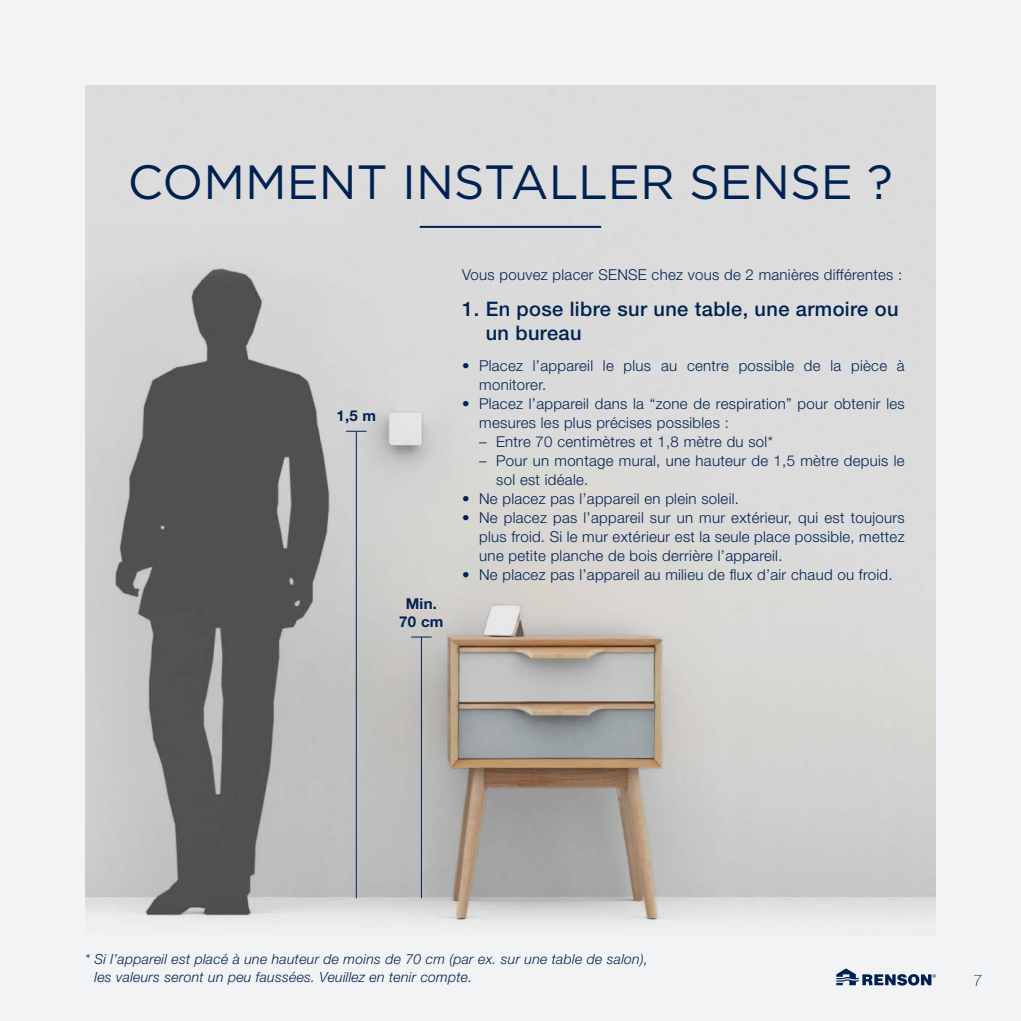
<style>
.page{position:relative;width:1021px;height:1021px;background:#fff}
.page>*{position:absolute;margin:0;border:0;box-sizing:border-box;transform-origin:0 0}
.T1{font:48px "Gotham";color:#002252}
.T2{font:500 20px/24px "Helvetica Neue LT Std";letter-spacing:.02em;color:#002252}
.t1{font:100 16px "Helvetica Neue LT Std";color:#002252}
.body{font:300 15px/19px "Helvetica Neue LT Std";letter-spacing:.02em;color:#002252}
.body-2{font:700 15px "Helvetica Neue LT Std";letter-spacing:.02em;color:#002252}
.body-3{font:italic 300 14px/18px "Helvetica Neue LT Std";letter-spacing:.02em;color:#002252}
</style>
<div class="page">
<div style="left:0;top:0;width:1020px;height:1020px;background:#f2f3f4"></div>
<svg style="left:836px;top:968px;width:99px;height:17px"></svg>
<img style="left:85px;top:85px;width:850px;height:839px">
<hr style="left:420px;top:226px;width:181px;height:2px;background:#002252">
<hr style="left:356px;top:431px;width:1px;height:467px;background:#002252">
<hr style="left:421px;top:637px;width:1px;height:261px;background:#002252">
<svg style="left:411px;top:636px;width:20px;height:1px"></svg>
<svg style="left:346px;top:431px;width:20px;height:1px"></svg>
<p class="T1" style="left:128px;top:151px;width:766px">COMMENT INSTALLER SENSE ?</p>
<p class="body-2" style="left:336px;top:406px;width:41px">1,5 m</p>
<p class="body-2" style="left:405px;top:594px;width:33px">Min.</p>
<p class="body-2" style="left:399px;top:612px;width:46px">70 cm</p>
<p class="body" style="left:462px;top:265px;width:441px">Vous pouvez placer SENSE chez vous de 2 manières différentes :</p>
<p class="T2" style="left:485px;top:297px;width:414px;text-indent:-23px">1. En pose libre sur une table, une armoire ou un bureau</p>
<p class="body" style="left:479px;top:355px;width:427px;text-indent:-17px">• Placez l’appareil le plus au centre possible de la pièce à monitorer.</p>
<p class="body" style="left:479px;top:393px;width:427px;text-indent:-17px">• Placez l’appareil dans la “zone de respiration” pour obtenir les mesures les plus précises possibles :</p>
<p class="body" style="left:479px;top:431px;width:295px">– Entre 70 centimètres et 1,8 mètre du sol*</p>
<p class="body" style="left:496px;top:450px;width:410px;text-indent:-17px">– Pour un montage mural, une hauteur de 1,5 mètre depuis le sol est idéale.</p>
<p class="body" style="left:462px;top:488px;width:278px">• Ne placez pas l’appareil en plein soleil.</p>
<p class="body" style="left:479px;top:507px;width:427px;text-align:justify;text-indent:-17px">• Ne placez pas l’appareil sur un mur extérieur, qui est toujours plus froid. Si le mur extérieur est la seule place possible, mettez une petite planche de bois derrière l’appareil.</p>
<p class="body" style="left:462px;top:564px;width:432px">• Ne placez pas l’appareil au milieu de flux d’air chaud ou froid.</p>
<p class="body-3" style="left:94px;top:950px;width:555px;text-indent:-9px">* Si l’appareil est placé à une hauteur de moins de 70 cm (par ex. sur une table de salon), les valeurs seront un peu faussées. Veuillez en tenir compte.</p>
<p class="t1" style="left:973px;top:970px;width:10px">7</p>
</div>
